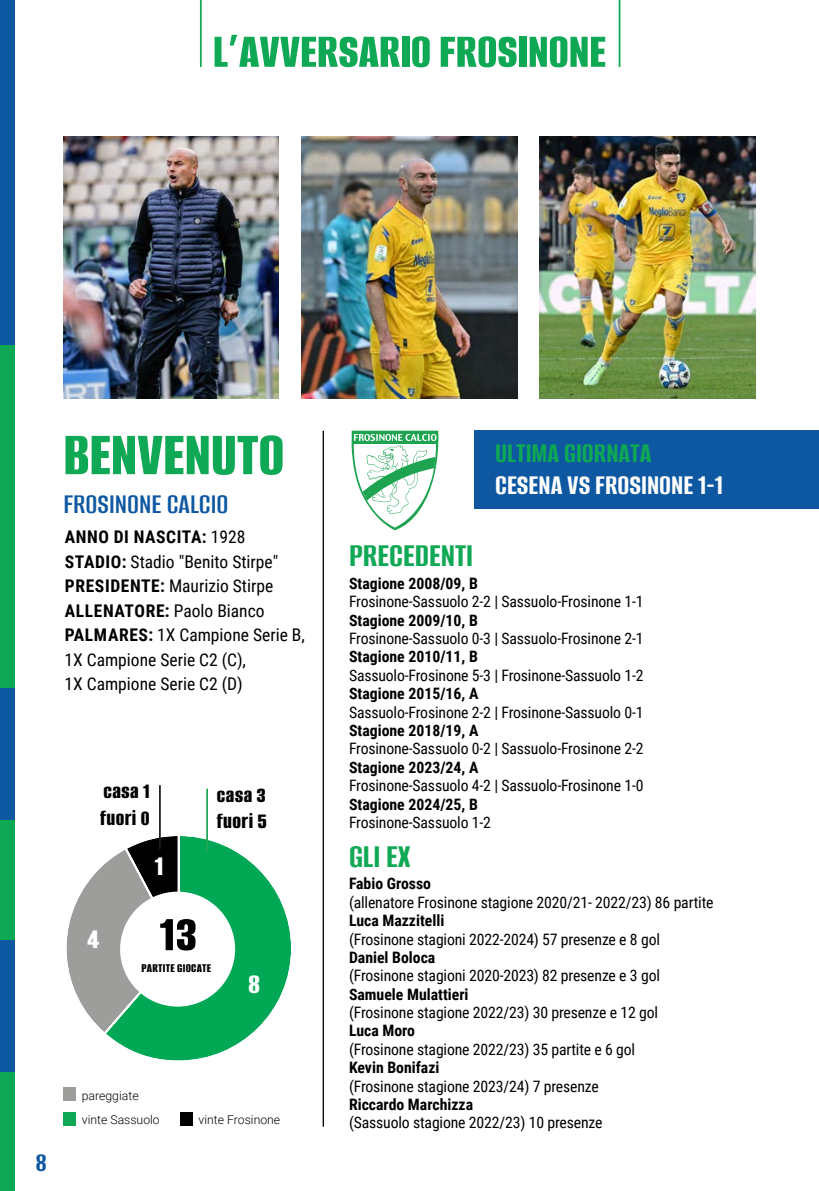
<style>
.page{position:relative;width:819px;height:1191px;background:#fff}
.page>*{position:absolute;margin:0;border:0;box-sizing:border-box;transform-origin:0 0}
.t1{font:100 64.75px "Alumni Sans";color:#0fa855}
.t2{font:100 52.5px "Alumni Sans";color:#000}
.t3{font:100 50.75px "Alumni Sans";color:#0fa855}
.t4{font:100 35px "Alumni Sans";color:#0fa855}
.t5{font:100 29.75px "Alumni Sans";color:#fff}
.t6{font:100 29.75px "Alumni Sans";color:#0e58a2}
.t7{font:100 29.75px "Alumni Sans";color:#0fa855}
.t8{font:100 28px "Alumni Sans";color:#0e58a2}
.t9{font:100 22.75px/26.4px "Alumni Sans";letter-spacing:.02em;color:#000}
.t10{font:17.5px/24.5px "Roboto Condensed";color:#000}
.t11{font:15.75px "Roboto Condensed";letter-spacing:-.01em;color:#000}
.t12{font:700 15.75px "Roboto Condensed";color:#000}
.t13{font:100 13.12px "Alumni Sans";letter-spacing:.02em;color:#000}
.t14{font:300 12.25px "Roboto";color:#000}
.s1{font-weight:700}
.s2{font-size:29.75px;color:#fff}
</style>
<div class="page">
<div style="left:0;top:344px;width:15px;height:344px;background:#0fa855"></div>
<div style="left:0;top:0;width:15px;height:344px;background:#0e58a2"></div>
<div style="left:0;top:688px;width:15px;height:132px;background:#0e58a2"></div>
<div style="left:0;top:820px;width:15px;height:120px;background:#0fa855"></div>
<div style="left:0;top:1072px;width:15px;height:119px;background:#0fa855"></div>
<div style="left:0;top:940px;width:15px;height:132px;background:#0e58a2"></div>
<svg style="left:66px;top:867px;width:36px;height:163px"></svg>
<svg style="left:102px;top:836px;width:189px;height:225px"></svg>
<div style="left:120px;top:891px;width:115px;height:115px;background:#fff;border-radius:50%"></div>
<div style="left:63px;top:1112px;width:13px;height:13px;background:#0fa855"></div>
<div style="left:180px;top:1112px;width:12px;height:13px;background:#000"></div>
<div style="left:63px;top:1087px;width:13px;height:14px;background:#9d9d9c"></div>
<hr style="left:159px;top:785px;width:2px;height:64px;background:#1d1d1b">
<hr style="left:206px;top:788px;width:2px;height:64px;background:#1ea756">
<img style="left:539px;top:136px;width:216px;height:263px">
<img style="left:302px;top:136px;width:215px;height:263px">
<img style="left:63px;top:136px;width:216px;height:263px">
<div style="left:474px;top:431px;width:345px;height:78px;background:#0e58a2"></div>
<hr style="left:322px;top:431px;width:2px;height:695px;background:#000">
<hr style="left:200px;top:0;width:2px;height:67px;background:#0fa855">
<hr style="left:618px;top:0;width:2px;height:67px;background:#0fa855">
<svg style="left:351px;top:431px;width:87px;height:99px"></svg>
<h3 class="t3" style="left:213px;top:26px;width:395px">L’AVVERSARIO FROSINONE</h3>
<h1 class="t1" style="left:63px;top:422px;width:222px">BENVENUTO</h1>
<h3 class="t6" style="left:63px;top:489px;width:167px">FROSINONE CALCIO</h3>
<p class="t10" style="left:64px;top:524px;width:242px"><span class="s1">ANNO DI NASCITA:</span> 1928<br><span class="s1">STADIO:</span> Stadio "Benito Stirpe"<br><span class="s1">PRESIDENTE:</span> Maurizio Stirpe<br><span class="s1">ALLENATORE:</span> Paolo Bianco<br><span class="s1">PALMARES:</span> 1X Campione Serie B,<br>1X Campione Serie C2 (C),<br>1X Campione Serie C2 (D)</p>
<h3 class="t9" style="left:100px;top:779px;width:51px">casa 1 fuori 0</h3>
<h3 class="t5" style="left:155px;top:850px;width:10px">1</h3>
<h2 class="t2" style="left:87px;top:908px;width:111px"><span class="s2">4</span> 13</h2>
<h3 class="t9" style="left:217px;top:782px;width:51px">casa 3 fuori 5</h3>
<p class="t13" style="left:141px;top:961px;width:71px">PARTITE GIOCATE</p>
<h3 class="t5" style="left:248px;top:969px;width:13px">8</h3>
<h3 class="t8" style="left:36px;top:1148px;width:12px">8</h3>
<p class="t14" style="left:82px;top:1086px;width:58px">pareggiate</p>
<p class="t14" style="left:82px;top:1111px;width:80px">vinte Sassuolo</p>
<p class="t14" style="left:198px;top:1111px;width:83px">vinte Frosinone</p>
<h3 class="t7" style="left:495px;top:438px;width:158px">ULTIMA GIORNATA</h3>
<h3 class="t5" style="left:495px;top:470px;width:229px">CESENA VS FROSINONE 1-1</h3>
<h3 class="t4" style="left:349px;top:538px;width:126px">PRECEDENTI</h3>
<p class="t12" style="left:349px;top:572px;width:130px">Stagione 2008/09, B</p>
<p class="t11" style="left:349px;top:590px;width:296px">Frosinone-Sassuolo 2-2 | Sassuolo-Frosinone 1-1</p>
<p class="t12" style="left:349px;top:609px;width:130px">Stagione 2009/10, B</p>
<p class="t11" style="left:349px;top:627px;width:296px">Frosinone-Sassuolo 0-3 | Sassuolo-Frosinone 2-1</p>
<p class="t12" style="left:349px;top:646px;width:130px">Stagione 2010/11, B</p>
<p class="t11" style="left:349px;top:664px;width:296px">Sassuolo-Frosinone 5-3 | Frosinone-Sassuolo 1-2</p>
<p class="t12" style="left:349px;top:682px;width:131px">Stagione 2015/16, A</p>
<p class="t11" style="left:349px;top:701px;width:296px">Sassuolo-Frosinone 2-2 | Frosinone-Sassuolo 0-1</p>
<p class="t12" style="left:349px;top:719px;width:131px">Stagione 2018/19, A</p>
<p class="t11" style="left:349px;top:737px;width:296px">Frosinone-Sassuolo 0-2 | Sassuolo-Frosinone 2-2</p>
<p class="t12" style="left:349px;top:756px;width:131px">Stagione 2023/24, A</p>
<p class="t11" style="left:349px;top:774px;width:296px">Frosinone-Sassuolo 4-2 | Sassuolo-Frosinone 1-0</p>
<p class="t12" style="left:349px;top:793px;width:130px">Stagione 2024/25, B</p>
<p class="t11" style="left:349px;top:811px;width:143px">Frosinone-Sassuolo 1-2</p>
<h3 class="t4" style="left:349px;top:838px;width:63px">GLI EX</h3>
<p class="t12" style="left:349px;top:872px;width:84px">Fabio Grosso</p>
<p class="t11" style="left:349px;top:891px;width:366px">(allenatore Frosinone stagione 2020/21- 2022/23) 86 partite</p>
<p class="t12" style="left:349px;top:909px;width:97px">Luca Mazzitelli</p>
<p class="t11" style="left:349px;top:928px;width:312px">(Frosinone stagioni 2022-2024) 57 presenze e 8 gol</p>
<p class="t12" style="left:349px;top:946px;width:88px">Daniel Boloca</p>
<p class="t11" style="left:349px;top:964px;width:312px">(Frosinone stagioni 2020-2023) 82 presenze e 3 gol</p>
<p class="t12" style="left:349px;top:983px;width:121px">Samuele Mulattieri</p>
<p class="t11" style="left:349px;top:1001px;width:310px">(Frosinone stagione 2022/23) 30 presenze e 12 gol</p>
<p class="t12" style="left:349px;top:1019px;width:68px">Luca Moro</p>
<p class="t11" style="left:349px;top:1038px;width:288px">(Frosinone stagione 2022/23) 35 partite e 6 gol</p>
<p class="t12" style="left:349px;top:1056px;width:92px">Kevin Bonifazi</p>
<p class="t11" style="left:349px;top:1075px;width:251px">(Frosinone stagione 2023/24) 7 presenze</p>
<p class="t12" style="left:349px;top:1093px;width:126px">Riccardo Marchizza</p>
<p class="t11" style="left:349px;top:1111px;width:255px">(Sassuolo stagione 2022/23) 10 presenze</p>
</div>
